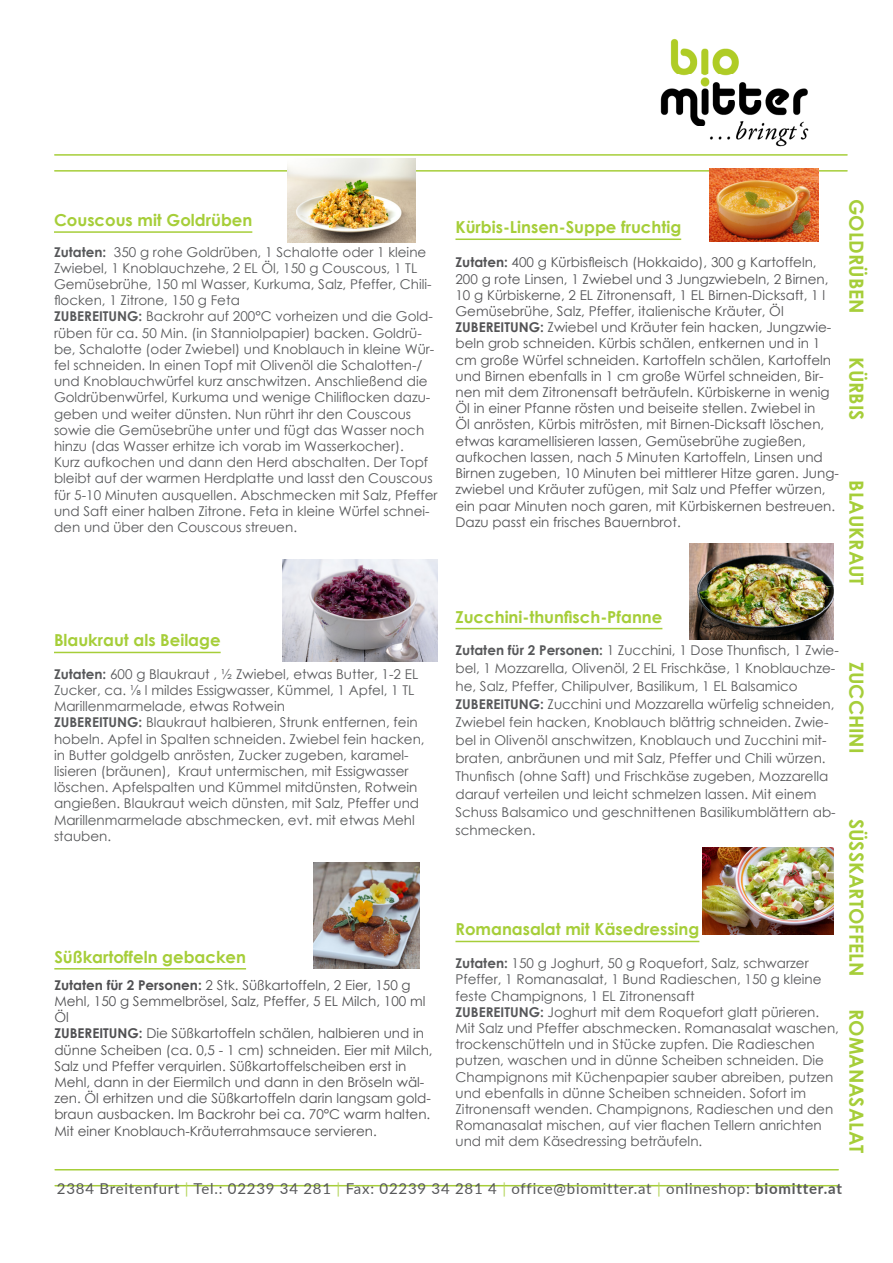
<style>
.page{position:relative;width:893px;height:1263px;background:#fff}
.page>*{position:absolute;margin:0;border:0;box-sizing:border-box;transform-origin:0 0}
.t1{font:700 19.5px "Century Gothic";color:#a6ce39}
.t2{font:700 16.5px "Century Gothic";color:#a6ce39}
.t3{font:15px "Lato";letter-spacing:.05em;color:#57585a}
.t4{font:13.5px/16.2px "Century Gothic";color:#57585a}
.t5{font:13.5px/16.2px "Century Gothic";color:#535355}
.t6{font:13.5px/16.2px "Century Gothic";color:#505052}
.s1{font-weight:700}
.s2{color:#b6d65f}
</style>
<div class="page">
<hr style="left:55px;top:1185px;width:783px;height:1px;background:#a6ce39">
<hr style="left:55px;top:170px;width:792px;height:2px;background:#a6ce39">
<img style="left:689px;top:543px;width:144px;height:97px">
<img style="left:710px;top:169px;width:108px;height:72px">
<hr style="left:54px;top:652px;width:167px;height:1px;background:#a6ce39">
<hr style="left:54px;top:231px;width:198px;height:2px;background:#a6ce39">
<hr style="left:455px;top:941px;width:244px;height:1px;background:#a6ce39">
<hr style="left:455px;top:238px;width:226px;height:2px;background:#a6ce39">
<hr style="left:455px;top:628px;width:207px;height:1px;background:#a6ce39">
<hr style="left:54px;top:968px;width:192px;height:1px;background:#a6ce39">
<hr style="left:55px;top:1169px;width:783px;height:1px;background:#a6ce39">
<hr style="left:55px;top:154px;width:792px;height:2px;background:#a6ce39">
<img style="left:660px;top:38px;width:149px;height:109px">
<img style="left:287px;top:159px;width:129px;height:84px">
<img style="left:313px;top:862px;width:106px;height:107px">
<img style="left:703px;top:848px;width:130px;height:86px">
<img style="left:283px;top:559px;width:154px;height:102px">
<p class="t2" style="left:54px;top:208px;width:200px">Couscous mit Goldrüben</p>
<p class="t4" style="left:54px;top:243px;width:379px"><span class="s1">Zutaten:</span> 350 g rohe Goldrüben, 1 Schalotte oder 1 kleine Zwiebel, 1 Knoblauchzehe, 2 EL Öl, 150 g Couscous, 1 TL Gemüsebrühe, 150 ml Wasser, Kurkuma, Salz, Pfeffer, Chili&shy;flocken, 1 Zitrone, 150 g Feta</p>
<p class="t4" style="left:54px;top:308px;width:385px"><span class="s1">ZUBEREITUNG:</span> Backrohr auf 200°C vorheizen und die Gold&shy;rüben für ca. 50 Min. (in Stanniolpapier) backen. Goldrü&shy;be, Schalotte (oder Zwiebel) und Knoblauch in kleine Wür&shy;fel schneiden. In einen Topf mit Olivenöl die Schalotten-/ und Knoblauchwürfel kurz anschwitzen. Anschließend die Goldrübenwürfel, Kurkuma und wenige Chiliflocken dazu&shy;geben und weiter dünsten. Nun rührt ihr den Couscous sowie die Gemüsebrühe unter und fügt das Wasser noch hinzu (das Wasser erhitze ich vorab im Wasserkocher).<br>Kurz aufkochen und dann den Herd abschalten. Der Topf bleibt auf der warmen Herdplatte und lasst den Couscous für 5-10 Minuten ausquellen. Abschmecken mit Salz, Pfeffer und Saft einer halben Zitrone. Feta in kleine Würfel schnei&shy;den und über den Couscous streuen.</p>
<p class="t2" style="left:54px;top:628px;width:168px">Blaukraut als Beilage</p>
<p class="t4" style="left:54px;top:666px;width:366px"><span class="s1">Zutaten:</span> 600 g Blaukraut , ½ Zwiebel, etwas Butter, 1-2 EL<br>Zucker, ca. ⅛ l mildes Essigwasser, Kümmel, 1 Apfel, 1 TL<br>Marillenmarmelade, etwas Rotwein</p>
<p class="t4" style="left:54px;top:714px;width:372px"><span class="s1">ZUBEREITUNG:</span> Blaukraut halbieren, Strunk entfernen, fein hobeln. Apfel in Spalten schneiden. Zwiebel fein hacken, in Butter goldgelb anrösten, Zucker zugeben, karamel&shy;lisieren (bräunen), Kraut untermischen, mit Essigwasser löschen. Apfelspalten und Kümmel mitdünsten, Rotwein angießen. Blaukraut weich dünsten, mit Salz, Pfeffer und Marillenmarmelade abschmecken, evt. mit etwas Mehl stauben.</p>
<p class="t2" style="left:54px;top:944px;width:193px">Süßkartoffeln gebacken</p>
<p class="t6" style="left:54px;top:976px;width:373px"><span class="s1">Zutaten für 2 Personen:</span> 2 Stk. Süßkartoffeln, 2 Eier, 150 g<br>Mehl, 150 g Semmelbrösel, Salz, Pfeffer, 5 EL Milch, 100 ml<br>Öl</p>
<p class="t6" style="left:54px;top:1025px;width:380px"><span class="s1">ZUBEREITUNG:</span> Die Süßkartoffeln schälen, halbieren und in dünne Scheiben (ca. 0,5 - 1 cm) schneiden. Eier mit Milch, Salz und Pfeffer verquirlen. Süßkartoffelscheiben erst in Mehl, dann in der Eiermilch und dann in den Bröseln wäl&shy;zen. Öl erhitzen und die Süßkartoffeln darin langsam gold&shy;braun ausbacken. Im Backrohr bei ca. 70°C warm halten.<br>Mit einer Knoblauch-Kräuterrahmsauce servieren.</p>
<p class="t2" style="left:455px;top:215px;width:227px">Kürbis-Linsen-Suppe fruchtig</p>
<p class="t5" style="left:455px;top:254px;width:374px"><span class="s1">Zutaten:</span> 400 g Kürbisfleisch (Hokkaido), 300 g Kartoffeln, 200 g rote Linsen, 1 Zwiebel und 3 Jungzwiebeln, 2 Birnen, 10 g Kürbiskerne, 2 EL Zitronensaft, 1 EL Birnen-Dicksaft, 1 l Gemüsebrühe, Salz, Pfeffer, italienische Kräuter, Öl</p>
<p class="t5" style="left:455px;top:319px;width:385px"><span class="s1">ZUBEREITUNG:</span> Zwiebel und Kräuter fein hacken, Jungzwie&shy;beln grob schneiden. Kürbis schälen, entkernen und in 1 cm große Würfel schneiden. Kartoffeln schälen, Kartoffeln und Birnen ebenfalls in 1 cm große Würfel schneiden, Bir&shy;nen mit dem Zitronensaft beträufeln. Kürbiskerne in wenig Öl in einer Pfanne rösten und beiseite stellen. Zwiebel in<br>Öl anrösten, Kürbis mitrösten, mit Birnen-Dicksaft löschen, etwas karamellisieren lassen, Gemüsebrühe zugießen, aufkochen lassen, nach 5 Minuten Kartoffeln, Linsen und Birnen zugeben, 10 Minuten bei mittlerer Hitze garen. Jung&shy;zwiebel und Kräuter zufügen, mit Salz und Pfeffer würzen, ein paar Minuten noch garen, mit Kürbiskernen bestreuen.<br>Dazu passt ein frisches Bauernbrot.</p>
<p class="t2" style="left:455px;top:604px;width:208px">Zucchini-thunfisch-Pfanne</p>
<p class="t4" style="left:455px;top:641px;width:385px;line-height:18px"><span class="s1">Zutaten für 2 Personen:</span> 1 Zucchini, 1 Dose Thunfisch, 1 Zwie&shy;bel, 1 Mozzarella, Olivenöl, 2 EL Frischkäse, 1 Knoblauchze&shy;he, Salz, Pfeffer, Chilipulver, Basilikum, 1 EL Balsamico</p>
<p class="t4" style="left:455px;top:695px;width:382px;line-height:18px"><span class="s1">ZUBEREITUNG:</span> Zucchini und Mozzarella würfelig schneiden, Zwiebel fein hacken, Knoblauch blättrig schneiden. Zwie&shy;bel in Olivenöl anschwitzen, Knoblauch und Zucchini mit&shy;braten, anbräunen und mit Salz, Pfeffer und Chili würzen.<br>Thunfisch (ohne Saft) und Frischkäse zugeben, Mozzarella darauf verteilen und leicht schmelzen lassen. Mit einem Schuss Balsamico und geschnittenen Basilikumblättern ab&shy;schmecken.</p>
<p class="t2" style="left:455px;top:917px;width:245px">Romanasalat mit Käsedressing</p>
<p class="t4" style="left:455px;top:955px;width:368px"><span class="s1">Zutaten:</span> 150 g Joghurt, 50 g Roquefort, Salz, schwarzer<br>Pfeffer, 1 Romanasalat, 1 Bund Radieschen, 150 g kleine feste Champignons, 1 EL Zitronensaft</p>
<p class="t4" style="left:455px;top:1003px;width:385px"><span class="s1">ZUBEREITUNG:</span> Joghurt mit dem Roquefort glatt pürieren.<br>Mit Salz und Pfeffer abschmecken. Romanasalat waschen, trockenschütteln und in Stücke zupfen. Die Radieschen putzen, waschen und in dünne Scheiben schneiden. Die Champignons mit Küchenpapier sauber abreiben, putzen und ebenfalls in dünne Scheiben schneiden. Sofort im Zitronensaft wenden. Champignons, Radieschen und den Romanasalat mischen, auf vier flachen Tellern anrichten und mit dem Käsedressing beträufeln.</p>
<p class="t1" style="left:871px;top:199px;width:116px;rotate:90deg">GOLDRÜBEN</p>
<p class="t1" style="left:871px;top:357px;width:64px;rotate:90deg">KÜRBIS</p>
<p class="t1" style="left:871px;top:480px;width:107px;rotate:90deg">BLAUKRAUT</p>
<p class="t1" style="left:871px;top:662px;width:93px;rotate:90deg">ZUCCHINI</p>
<p class="t1" style="left:871px;top:819px;width:159px;rotate:90deg">SÜSSKARTOFFELN</p>
<p class="t1" style="left:871px;top:1009px;width:146px;rotate:90deg">ROMANASALAT</p>
<p class="t3" style="left:57px;top:1177px;width:786px">2384 Breitenfurt <span class="s2">|</span> Tel.: 02239 34 281 <span class="s2">|</span> Fax: 02239 34 281 4 <span class="s2">|</span> office@biomitter.at <span class="s2">|</span> onlineshop: <span class="s1">biomitter.at</span></p>
</div>
